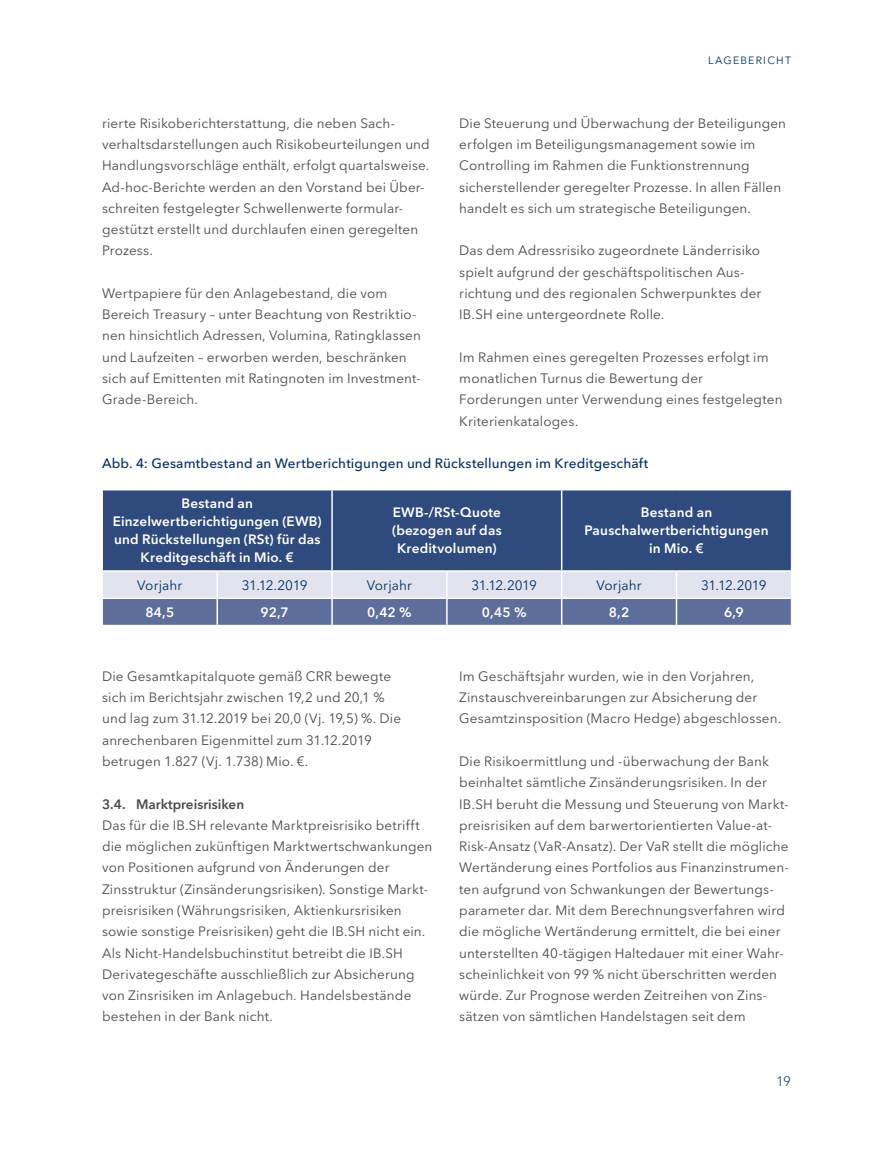
<style>
.page{position:relative;width:893px;height:1149px;background:#fff}
.page>*{position:absolute;margin:0;border:0;box-sizing:border-box;transform-origin:0 0}
.t1{font:13.5px/21.3px "Avenir Next LT Pro";letter-spacing:.01em;color:#4a4a49}
.t2{font:600 13.5px/18px "Avenir Next LT Pro";letter-spacing:.015em;color:#fff;text-align:center}
.t3{font:500 13.5px "Avenir Next LT Pro";letter-spacing:.01em;color:#003063}
.t4{font:13.5px "Avenir Next LT Pro";letter-spacing:-.005em;color:#003063}
.t5{font:600 13.5px "Avenir Next LT Pro";color:#4a4a49}
.t6{font:300 13.5px "Avenir Next LT Pro";color:#003063}
.t7{font:10.5px "Avenir Next LT Pro";letter-spacing:.12em;color:#003063}
</style>
<div class="page">
<div style="left:103px;top:490px;width:688px;height:80px;background:#2f4b7d"></div>
<hr style="left:331px;top:490px;width:2px;height:80px;background:#fff">
<hr style="left:561px;top:490px;width:1px;height:80px;background:#fff">
<svg style="left:102px;top:572px;width:690px;height:52px;background:#a3acc7"></svg>
<p class="t1" style="left:102px;top:112px;width:329px">rierte Risikoberichterstattung, die neben Sach&shy;verhaltsdarstellungen auch Risikobeurteilungen und Handlungsvorschläge enthält, erfolgt quartalsweise.<br>Ad-hoc-Berichte werden an den Vorstand bei Über&shy;schreiten festgelegter Schwellenwerte formular&shy;gestützt erstellt und durchlaufen einen geregelten Prozess.</p>
<p class="t1" style="left:102px;top:282px;width:320px">Wertpapiere für den Anlagebestand, die vom Bereich Treasury – unter Beachtung von Restriktio&shy;nen hinsichtlich Adressen, Volumina, Ratingklassen und Laufzeiten – erworben werden, beschränken sich auf Emittenten mit Ratingnoten im Investment-Grade-Bereich.</p>
<p class="t7" style="left:708px;top:54px;width:84px">LAGEBERICHT</p>
<p class="t1" style="left:459px;top:112px;width:328px">Die Steuerung und Überwachung der Beteiligungen erfolgen im Beteiligungsmanagement sowie im Controlling im Rahmen die Funktionstrennung sicherstellender geregelter Prozesse. In allen Fällen handelt es sich um strategische Beteiligungen.</p>
<p class="t1" style="left:459px;top:240px;width:304px">Das dem Adressrisiko zugeordnete Länderrisiko spielt aufgrund der geschäftspolitischen Aus&shy;richtung und des regionalen Schwerpunktes der IB.SH eine untergeordnete Rolle.</p>
<p class="t1" style="left:459px;top:346px;width:325px">Im Rahmen eines geregelten Prozesses erfolgt im monatlichen Turnus die Bewertung der Forderungen unter Verwendung eines festgelegten Kriterienkataloges.</p>
<p class="t3" style="left:102px;top:455px;width:548px">Abb. 4: Gesamtbestand an Wertberichtigungen und Rückstellungen im Kreditgeschäft</p>
<p class="t2" style="left:113px;top:494px;width:211px">Bestand an<br>Einzelwertberichtigungen (EWB) und Rückstellungen (RSt) für das<br>Kreditgeschäft in Mio. €</p>
<p class="t2" style="left:392px;top:503px;width:111px">EWB-/RSt-Quote (bezogen auf das<br>Kreditvolumen)</p>
<p class="t2" style="left:584px;top:503px;width:186px">Bestand an<br>Pauschalwertberichtigungen in Mio. €</p>
<p class="t4" style="left:137px;top:576px;width:47px">Vorjahr</p>
<p class="t4" style="left:242px;top:576px;width:67px">31.12.2019</p>
<p class="t4" style="left:367px;top:576px;width:47px">Vorjahr</p>
<p class="t4" style="left:471px;top:576px;width:67px">31.12.2019</p>
<p class="t4" style="left:597px;top:576px;width:47px">Vorjahr</p>
<p class="t4" style="left:701px;top:576px;width:67px">31.12.2019</p>
<p class="t2" style="left:145px;top:603px;width:30px">84,5</p>
<p class="t2" style="left:260px;top:603px;width:30px">92,7</p>
<p class="t2" style="left:367px;top:603px;width:46px">0,42 %</p>
<p class="t2" style="left:482px;top:603px;width:46px">0,45 %</p>
<p class="t2" style="left:609px;top:603px;width:22px">8,2</p>
<p class="t2" style="left:724px;top:603px;width:21px">6,9</p>
<p class="t1" style="left:102px;top:665px;width:301px">Die Gesamtkapitalquote gemäß CRR bewegte sich im Berichtsjahr zwischen 19,2 und 20,1 % und lag zum 31.12.2019 bei 20,0 (Vj. 19,5) %. Die anrechenbaren Eigenmittel zum 31.12.2019 betrugen 1.827 (Vj. 1.738) Mio. €.</p>
<p class="t5" style="left:102px;top:795px;width:144px">3.4. Marktpreisrisiken</p>
<p class="t1" style="left:102px;top:814px;width:332px">Das für die IB.SH relevante Marktpreisrisiko betrifft die möglichen zukünftigen Marktwertschwankungen von Positionen aufgrund von Änderungen der Zinsstruktur (Zinsänderungsrisiken). Sonstige Markt&shy;preisrisiken (Währungsrisiken, Aktienkursrisiken sowie sonstige Preisrisiken) geht die IB.SH nicht ein.<br>Als Nicht-Handelsbuchinstitut betreibt die IB.SH Derivategeschäfte ausschließlich zur Absicherung von Zinsrisiken im Anlagebuch. Handelsbestände bestehen in der Bank nicht.</p>
<p class="t1" style="left:459px;top:665px;width:323px">Im Geschäftsjahr wurden, wie in den Vorjahren,<br>Zinstauschvereinbarungen zur Absicherung der<br>Gesamtzinsposition (Macro Hedge) abgeschlossen.</p>
<p class="t1" style="left:459px;top:750px;width:331px">Die Risikoermittlung und -überwachung der Bank beinhaltet sämtliche Zinsänderungsrisiken. In der IB.SH beruht die Messung und Steuerung von Markt&shy;preisrisiken auf dem barwertorientierten Value-at-Risk-Ansatz (VaR-Ansatz). Der VaR stellt die mögliche Wertänderung eines Portfolios aus Finanzinstrumen&shy;ten aufgrund von Schwankungen der Bewertungs&shy;parameter dar. Mit dem Berechnungsverfahren wird die mögliche Wertänderung ermittelt, die bei einer unterstellten 40-tägigen Haltedauer mit einer Wahr&shy;scheinlichkeit von 99 % nicht überschritten werden würde. Zur Prognose werden Zeitreihen von Zins&shy;sätzen von sämtlichen Handelstagen seit dem</p>
<p class="t6" style="left:776px;top:1072px;width:16px">19</p>
</div>
